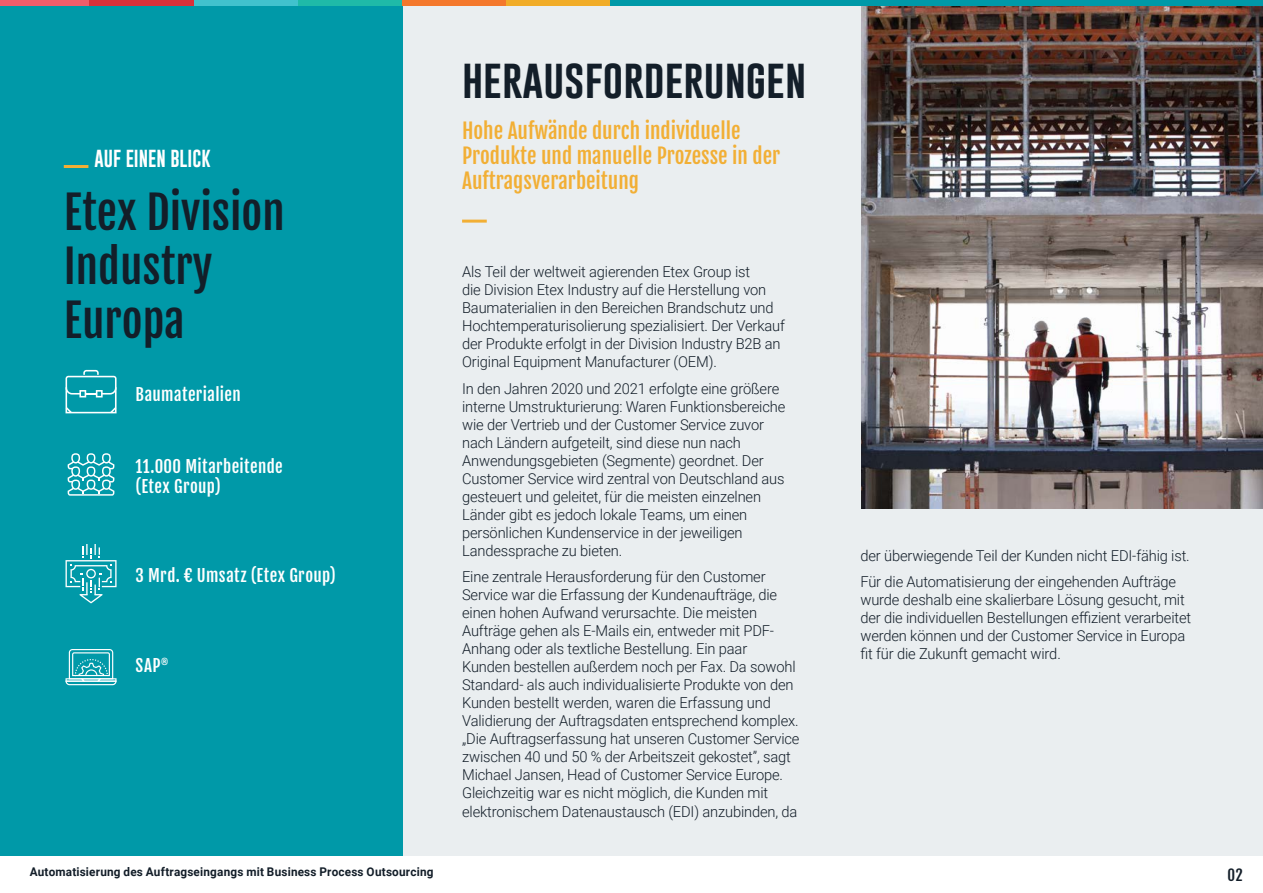
<style>
.page{position:relative;width:1263px;height:893px;background:#fff}
.page>*{position:absolute;margin:0;border:0;box-sizing:border-box;transform-origin:0 0}
.t1{font:45px/54px "Fjalla One";color:#131e29}
.t2{font:40.5px "Gobold";color:#131e29}
.t3{font:21px/25.2px "Fjalla One";color:#f2af35}
.t4{font:18px "Gobold";color:#fff}
.t5{font:16.8px/20.1px "Fjalla One";letter-spacing:.02em;color:#fff}
.t6{font:300 15px/18px "Roboto";letter-spacing:-.01em;color:#131e29}
.t7{font:15px "Fjalla One";color:#131e29}
.t8{font:700 12px "Roboto";letter-spacing:.015em;color:#131e29}
</style>
<div class="page">
<div style="left:353px;top:1px;width:910px;height:892px;background:#eaeef0"></div>
<div style="left:0;top:0;width:403px;height:869px;background:#0099a8"></div>
<hr style="left:64px;top:165px;width:24px;height:3px;background:#f2af35">
<hr style="left:462px;top:220px;width:25px;height:3px;background:#f2af35">
<svg style="left:66px;top:370px;width:51px;height:43px"></svg>
<svg style="left:68px;top:453px;width:46px;height:43px"></svg>
<svg style="left:66px;top:544px;width:51px;height:59px"></svg>
<svg style="left:66px;top:649px;width:51px;height:36px"></svg>
<img style="left:861px;top:6px;width:402px;height:502px">
<div style="left:0;top:856px;width:1263px;height:37px;background:#fff"></div>
<div style="left:0;top:0;width:90px;height:6px;background:#f15d6b"></div>
<div style="left:90px;top:0;width:104px;height:6px;background:#db303a"></div>
<div style="left:194px;top:0;width:104px;height:6px;background:#41c2cd"></div>
<div style="left:298px;top:0;width:105px;height:6px;background:#1fbaa8"></div>
<div style="left:402px;top:0;width:105px;height:6px;background:#f4782c"></div>
<div style="left:507px;top:0;width:104px;height:6px;background:#f1ac28"></div>
<div style="left:610px;top:0;width:653px;height:6px;background:#0099a8"></div>
<p class="t4" style="left:95px;top:146px;width:118px">AUF EINEN BLICK</p>
<h1 class="t1" style="left:64px;top:185px;width:223px">Etex Division<br>Industry<br>Europa</h1>
<p class="t5" style="left:136px;top:384px;width:107px">Baumaterialien</p>
<p class="t5" style="left:136px;top:456px;width:149px">11.000 Mitarbeitende (Etex Group)</p>
<p class="t5" style="left:136px;top:565px;width:202px">3 Mrd. € Umsatz (Etex Group)</p>
<p class="t5" style="left:136px;top:655px;width:34px">SAP<sup>®</sup></p>
<p class="t8" style="left:30px;top:863px;width:405px">Automatisierung des Auftragseingangs mit Business Process Outsourcing</p>
<h2 class="t2" style="left:462px;top:53px;width:346px">herausforderungen</h2>
<h3 class="t3" style="left:462px;top:118px;width:320px">Hohe Aufwände durch individuelle<br>Produkte und manuelle Prozesse in der<br>Auftragsverarbeitung</h3>
<p class="t6" style="left:462px;top:263px;width:324px">Als Teil der weltweit agierenden Etex Group ist<br>die Division Etex Industry auf die Herstellung von Baumaterialien in den Bereichen Brandschutz und Hochtemperaturisolierung spezialisiert. Der Verkauf der Produkte erfolgt in der Division Industry B2B an Original Equipment Manufacturer (OEM).</p>
<p class="t6" style="left:462px;top:379px;width:325px">In den Jahren 2020 und 2021 erfolgte eine größere interne Umstrukturierung: Waren Funktionsbereiche wie der Vertrieb und der Customer Service zuvor nach Ländern aufgeteilt, sind diese nun nach Anwendungsgebieten (Segmente) geordnet. Der Customer Service wird zentral von Deutschland aus gesteuert und geleitet, für die meisten einzelnen Länder gibt es jedoch lokale Teams, um einen persönlichen Kundenservice in der jeweiligen Landessprache zu bieten.</p>
<p class="t6" style="left:462px;top:568px;width:339px">Eine zentrale Herausforderung für den Customer Service war die Erfassung der Kundenaufträge, die einen hohen Aufwand verursachte. Die meisten Aufträge gehen als E-Mails ein, entweder mit PDF-Anhang oder als textliche Bestellung. Ein paar<br>Kunden bestellen außerdem noch per Fax. Da sowohl Standard- als auch individualisierte Produkte von den Kunden bestellt werden, waren die Erfassung und Validierung der Auftragsdaten entsprechend komplex. „Die Auftragserfassung hat unseren Customer Service zwischen 40 und 50 % der Arbeitszeit gekostet”, sagt Michael Jansen, Head of Customer Service Europe.<br>Gleichzeitig war es nicht möglich, die Kunden mit elektronischem Datenaustausch (EDI) anzubinden, da</p>
<p class="t6" style="left:860px;top:542px;width:331px;line-height:26.5px">der überwiegende Teil der Kunden nicht EDI-fähig ist.<br>Für die Automatisierung der eingehenden Aufträge</p>
<p class="t6" style="left:860px;top:590px;width:332px">wurde deshalb eine skalierbare Lösung gesucht, mit der die individuellen Bestellungen effizient verarbeitet werden können und der Customer Service in Europa fit für die Zukunft gemacht wird.</p>
<p class="t7" style="left:1227px;top:866px;width:17px">02</p>
</div>
